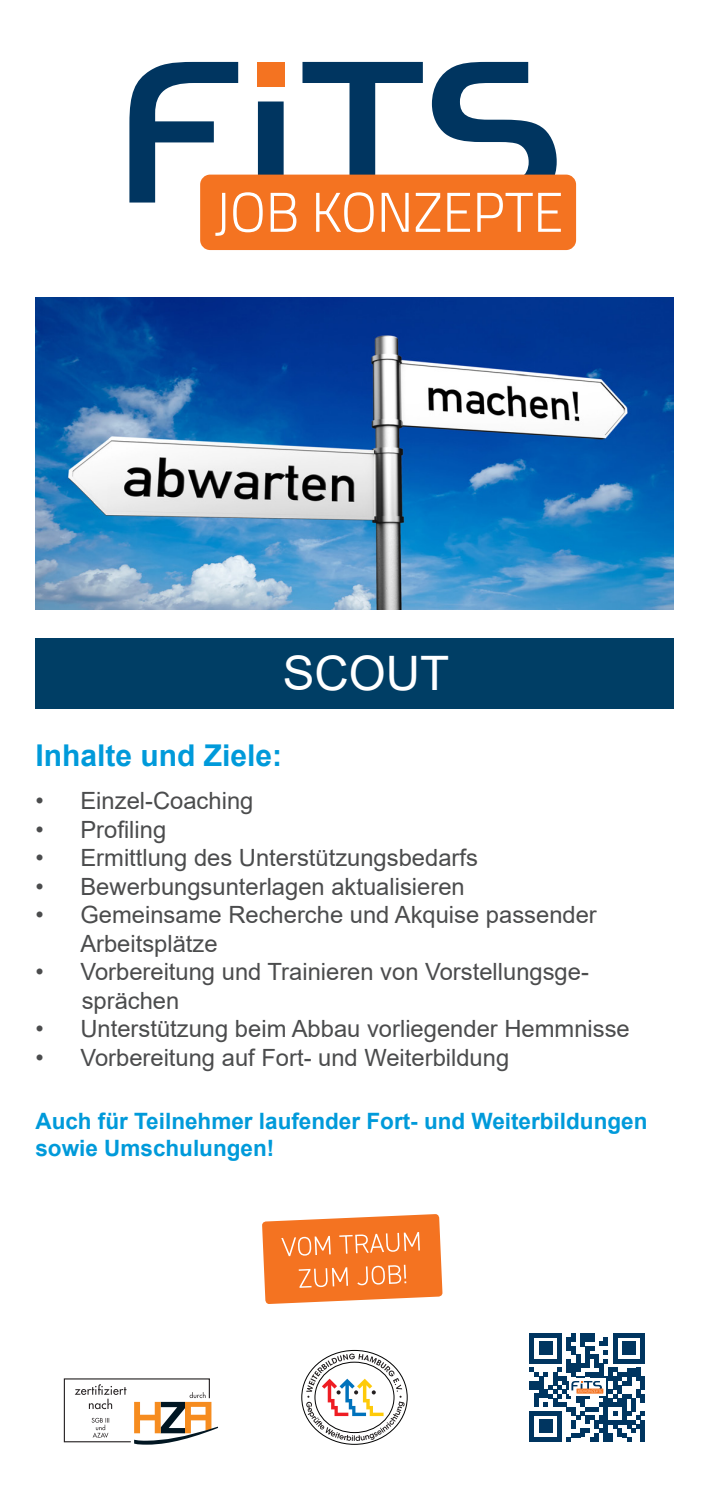
<style>
.page{position:relative;width:709px;height:1489px;background:#fff}
.page>*{position:absolute;margin:0;border:0;box-sizing:border-box;transform-origin:0 0}
.t1{font:47.5px "Arial";color:#fff}
.t2{font:700 30px "Arial";color:#009ada}
.t3{font:23.75px "Arial";color:#4b4c4d}
.t4{font:700 22.5px/27px "Arial";color:#009ada}
</style>
<div class="page">
<div style="left:35px;top:638px;width:638px;height:71px;background:#003e65"></div>
<img style="left:35px;top:298px;width:638px;height:311px">
<svg style="left:129px;top:62px;width:427px;height:140px"></svg>
<div style="left:257px;top:62px;width:27px;height:24px;background:#f47321"></div>
<div style="left:200px;top:175px;width:376px;height:75px;background:#f47321;border-radius:10px"></div>
<svg style="left:215px;top:192px;width:346px;height:44px"></svg>
<svg style="left:63px;top:1378px;width:155px;height:66px"></svg>
<svg style="left:529px;top:1333px;width:116px;height:108px"></svg>
<svg style="left:302px;top:1350px;width:105px;height:94px"></svg>
<svg style="left:306px;top:1353px;width:98px;height:87px"></svg>
<svg style="left:262px;top:1214px;width:180px;height:89px;background:#f58945"></svg>
<p class="t1" style="left:283px;top:640px;width:168px">SCOUT</p>
<p class="t2" style="left:35px;top:734px;width:248px">Inhalte und Ziele:</p>
<p class="t3" style="left:35px;top:784px;width:219px">• Einzel-Coaching</p>
<p class="t3" style="left:35px;top:812px;width:132px">• Profiling</p>
<p class="t3" style="left:35px;top:841px;width:444px">• Ermittlung des Unterstützungsbedarfs</p>
<p class="t3" style="left:35px;top:869px;width:431px">• Bewerbungsunterlagen aktualisieren</p>
<p class="t3" style="left:35px;top:898px;width:563px">• Gemeinsame Recherche und Akquise passender</p>
<p class="t3" style="left:80px;top:926px;width:139px">Arbeitsplätze</p>
<p class="t3" style="left:35px;top:955px;width:555px">• Vorbereitung und Trainieren von Vorstellungsge-</p>
<p class="t3" style="left:82px;top:983px;width:99px">sprächen</p>
<p class="t3" style="left:35px;top:1012px;width:596px">• Unterstützung beim Abbau vorliegender Hemmnisse</p>
<p class="t3" style="left:35px;top:1040px;width:475px">• Vorbereitung auf Fort- und Weiterbildung</p>
<p class="t4" style="left:35px;top:1107px;width:613px">Auch für Teilnehmer laufender Fort- und Weiterbildungen sowie Umschulungen!</p>
</div>
